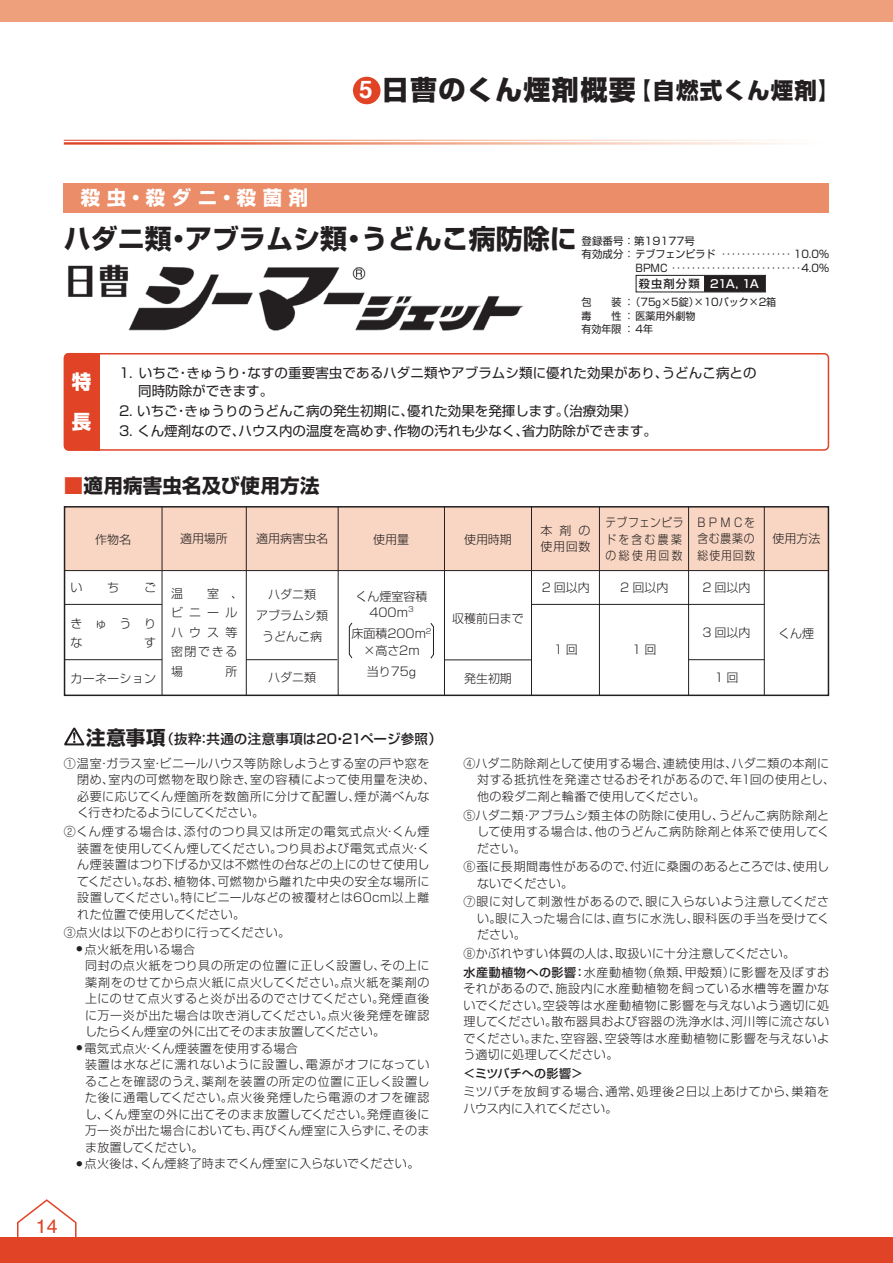
<style>
.page{position:relative;width:893px;height:1263px;background:#fff}
.page>*{position:absolute;margin:0;border:0;box-sizing:border-box;transform-origin:0 0}
.t1{font:700 27px "Shin Go Pro";color:#231f20}
.t2{font:800 27px "Shin Go Pro";letter-spacing:.05em;color:#231f20}
.t3{font:700 24.3px "Helvetica";color:#fff}
.t4{font:700 19.5px "Shin Go Pro";letter-spacing:.01em;color:#231f20}
.t5{font:700 19.5px "Shin Go Pro";color:#fff}
.t6{font:19.5px "Helvetica";color:#e04326}
.t7{font:800 19.5px/40px "Shin Go Pro";color:#fff}
.t8{font:13.5px/18px "Shin Go Pro";color:#231f20}
.t9{font:500 13.5px "Shin Go Pro";letter-spacing:.01em;color:#231f20}
.t10{font:300 12px/16.5px "Shin Go Pro";letter-spacing:.025em;color:#231f20;text-align:justify}
.t11{font:12px/16.5px "Shin Go Pro Light 90 pv RKSJ H";color:#231f20;text-align:center}
.t12{font:300 12px "Shin Go Pro";letter-spacing:.005em;color:#231f20}
.t13{font:12px/16.5px "Shin Go Pro Light 90 pv RKSJ H";letter-spacing:.21em;color:#231f20;scale:.9 1}
.t14{font:12px/19.5px "Shin Go Pro Light 90 pv RKSJ H";letter-spacing:.51em;color:#231f20}
.t15{font:12px/16.5px "Shin Go Pro Light 90 pv RKSJ H";color:#231f20;text-align:justify;scale:.9 1}
.t16{font:500 12px "Shin Go Pro";letter-spacing:.025em;color:#231f20}
.t17{font:12px "Shin Go Pro Light 90 pv RKSJ H";letter-spacing:.025em;color:#231f20}
.t18{font:500 11.25px "Shin Go Pro";color:#fff}
.t19{font:500 11.25px "Shin Go Pro";letter-spacing:.1em;color:#231f20}
.t20{font:10.5px "Shin Go Pro";color:#231f20;scale:.95 1}
.t21{font:10.5px "Shin Go Pro";color:#231f20}
.s1{font-size:22.5px}
.s2{font-family:"Helvetica"}
.s3{color:#e04326}
.s4{font-family:"Helvetica";font-weight:300}
.s5{font-weight:700;font-size:19.5px}
.s6{font-weight:500}
</style>
<div class="page">
<div style="left:0;top:0;width:893px;height:21px;background:#ee9f7c"></div>
<div style="left:0;top:1237px;width:893px;height:26px;background:#e04326"></div>
<svg style="left:17px;top:1199px;width:60px;height:38px"></svg>
<div style="left:353px;top:77px;width:27px;height:27px;background:#e04326;border-radius:50%"></div>
<div style="left:64px;top:353px;width:765px;height:98px;border:2px solid #e04326;border-radius:4px"></div>
<div style="left:65px;top:354px;width:33px;height:96px;background:#e04326;border-radius:4px"></div>
<div style="left:64px;top:353px;width:35px;height:98px;border:2px solid #e04326;border-radius:4px"></div>
<div style="left:94px;top:353px;width:5px;height:97px;background:#e04326"></div>
<div style="left:64px;top:183px;width:765px;height:29px;background:#ec8d69"></div>
<div style="left:65px;top:507px;width:764px;height:64px;background:#f9d6c3"></div>
<hr style="left:162px;top:507px;width:1px;height:188px;background:#231f20">
<hr style="left:246px;top:507px;width:1px;height:188px;background:#231f20">
<hr style="left:338px;top:507px;width:1px;height:188px;background:#231f20">
<hr style="left:444px;top:507px;width:1px;height:188px;background:#231f20">
<hr style="left:531px;top:507px;width:1px;height:188px;background:#231f20">
<hr style="left:599px;top:507px;width:1px;height:188px;background:#231f20">
<hr style="left:688px;top:507px;width:1px;height:188px;background:#231f20">
<hr style="left:764px;top:507px;width:1px;height:188px;background:#231f20">
<hr style="left:65px;top:570px;width:764px;height:1px;background:#231f20">
<hr style="left:65px;top:604px;width:97px;height:1px;background:#231f20">
<hr style="left:444px;top:660px;width:88px;height:1px;background:#231f20">
<hr style="left:531px;top:604px;width:233px;height:1px;background:#231f20">
<div style="left:64px;top:506px;width:765px;height:190px;border:1px solid #231f20"></div>
<svg style="left:349px;top:622px;width:85px;height:37px"></svg>
<hr style="left:65px;top:659px;width:97px;height:1px;background:#231f20">
<hr style="left:246px;top:659px;width:91px;height:1px;background:#231f20">
<hr style="left:689px;top:659px;width:75px;height:1px;background:#231f20">
<svg style="left:64px;top:727px;width:21px;height:18px"></svg>
<img style="left:68px;top:264px;width:456px;height:67px">
<div style="left:636px;top:275px;width:130px;height:17px;border:1px solid #231f20"></div>
<div style="left:704px;top:275px;width:61px;height:17px;background:#231f20;border:2px solid #231f20"></div>
<p class="t5" style="left:81px;top:182px;width:229px">殺 虫・殺 ダ ニ・殺 菌 剤</p>
<p class="t3" style="left:359px;top:70px;width:15px">5</p>
<p class="t2" style="left:382px;top:69px;width:460px">日曹のくん煙剤概要<span class="s1">【自燃式くん煙剤】</span></p>
<p class="t1" style="left:64px;top:217px;width:515px">ハダニ類・アブラムシ類・うどんこ病防除に</p>
<p class="t21" style="left:581px;top:232px;width:115px">登録番号 ： 第19177号</p>
<p class="t21" style="left:581px;top:246px;width:249px">有効成分 ： テブフェンピラド ‥‥‥‥‥‥‥ 10.0％</p>
<p class="t20" style="left:635px;top:259px;width:205px">BPMC ‥‥‥‥‥‥‥‥‥‥‥‥‥4.0％</p>
<p class="t20" style="left:581px;top:294px;width:206px">包　　装 ： （75<span class="s2">g</span>×5錠）×10パック×2箱</p>
<p class="t20" style="left:581px;top:307px;width:121px">毒　　性 ： 医薬用外劇物</p>
<p class="t20" style="left:581px;top:321px;width:77px">有効年限 ： 4年</p>
<p class="t19" style="left:639px;top:274px;width:62px">殺虫剤分類</p>
<p class="t18" style="left:710px;top:274px;width:50px">21A, 1A</p>
<p class="t7" style="left:72px;top:360px;width:21px">特長</p>
<p class="t8" style="left:138px;top:362px;width:620px;text-indent:-19px">1. いちご・きゅうり・なすの重要害虫であるハダニ類やアブラムシ類に優れた効果があり、うどんこ病との同時防除ができます。</p>
<p class="t8" style="left:119px;top:400px;width:519px">2. いちご・きゅうりのうどんこ病の発生初期に、優れた効果を発揮します。（治療効果）</p>
<p class="t8" style="left:119px;top:420px;width:539px">3. くん煙剤なので、ハウス内の温度を高めず、作物の汚れも少なく、省力防除ができます。</p>
<p class="t4" style="left:64px;top:471px;width:257px"><span class="s3">■</span>適用病害虫名及び使用方法</p>
<p class="t11" style="left:95px;top:529px;width:37px">作物名</p>
<p class="t11" style="left:180px;top:529px;width:49px">適用場所</p>
<p class="t11" style="left:256px;top:529px;width:73px">適用病害虫名</p>
<p class="t11" style="left:373px;top:529px;width:37px">使用量</p>
<p class="t11" style="left:464px;top:529px;width:49px">使用時期</p>
<p class="t11" style="left:71px;top:578px;width:13px">い</p>
<p class="t11" style="left:107px;top:578px;width:13px">ち</p>
<p class="t11" style="left:144px;top:578px;width:13px">ご</p>
<p class="t11" style="left:71px;top:612px;width:87px;line-height:19.5px;text-align:left">きゅうりな</p>
<p class="t11" style="left:144px;top:633px;width:13px">す</p>
<p class="t17" style="left:71px;top:668px;width:87px">カーネーション</p>
<p class="t14" style="left:171px;top:582px;width:74px;text-indent:36px">室 、ビニールハウス等密閉できる場</p>
<p class="t11" style="left:171px;top:584px;width:13px">温</p>
<p class="t11" style="left:225px;top:662px;width:13px">所</p>
<p class="t11" style="left:256px;top:582px;width:73px;line-height:21px">ハダニ類<br>アブラムシ類うどんこ病</p>
<p class="t11" style="left:268px;top:668px;width:49px">ハダニ類</p>
<p class="t11" style="left:356px;top:586px;width:73px">くん煙室容積<br>400m<sup>3</sup></p>
<p class="t11" style="left:351px;top:624px;width:82px">床面積200m<sup>2 </sup>×高さ2m</p>
<p class="t11" style="left:367px;top:661px;width:51px">当り75<span class="s4">g</span></p>
<p class="t11" style="left:452px;top:608px;width:73px">収穫前日まで</p>
<p class="t11" style="left:464px;top:668px;width:49px">発生初期</p>
<p class="t11" style="left:540px;top:521px;width:51px;text-align:left">本剤の使用回数</p>
<p class="t11" style="left:542px;top:577px;width:50px">2 回以内</p>
<p class="t11" style="left:554px;top:640px;width:26px">1回</p>
<p class="t13" style="left:605px;top:513px;width:89px">テブフェンピラドを含む農薬の総使用回数</p>
<p class="t11" style="left:620px;top:577px;width:50px">2 回以内</p>
<p class="t11" style="left:632px;top:640px;width:26px">1回</p>
<p class="t15" style="left:697px;top:513px;width:66px">BPMCを含む農薬の総使用回数</p>
<p class="t11" style="left:702px;top:577px;width:50px">2 回以内</p>
<p class="t11" style="left:702px;top:623px;width:50px">3 回以内</p>
<p class="t11" style="left:714px;top:668px;width:26px">1回</p>
<p class="t9" style="left:86px;top:728px;width:357px"><span class="s5">注意事項</span>（抜粋：共通の注意事項は20・21ページ参照）</p>
<p class="t11" style="left:772px;top:529px;width:49px">使用方法</p>
<p class="t11" style="left:778px;top:623px;width:37px">くん煙</p>
<p class="t10" style="left:77px;top:754px;width:360px;text-align:left;text-indent:-14px">①温室・ガラス室・ビニールハウス等防除しようとする室の戸や窓を閉め、室内の可燃物を取り除き、室の容積によって使用量を決め、必要に応じてくん煙箇所を数箇所に分けて配置し、煙が満べんなく行きわたるようにしてください。</p>
<p class="t10" style="left:77px;top:822px;width:354px;text-indent:-14px">②くん煙する場合は、添付のつり具又は所定の電気式点火・くん煙装置を使用してくん煙してください。つり具および電気式点火・くん煙装置はつり下げるか又は不燃性の台などの上にのせて使用してください。なお、植物体、可燃物から離れた中央の安全な場所に設置してください。特にビニールなどの被覆材とは60cm以上離れた位置で使用してください。</p>
<p class="t12" style="left:64px;top:923px;width:228px">③点火は以下のとおりに行ってください。</p>
<p class="t10" style="left:77px;top:939px;width:120px"><sup>●</sup> 点火紙を用いる場合</p>
<p class="t10" style="left:85px;top:956px;width:346px">同封の点火紙をつり具の所定の位置に正しく設置し、その上に薬剤をのせてから点火紙に点火してください。点火紙を薬剤の上にのせて点火すると炎が出るのでさけてください。発煙直後に万一炎が出た場合は吹き消してください。点火後発煙を確認したらくん煙室の外に出てそのまま放置してください。</p>
<p class="t10" style="left:77px;top:1038px;width:223px"><sup>●</sup> 電気式点火・くん煙装置を使用する場合</p>
<p class="t10" style="left:85px;top:1055px;width:346px">装置は水などに濡れないように設置し、電源がオフになっていることを確認のうえ、薬剤を装置の所定の位置に正しく設置した後に通電してください。点火後発煙したら電源のオフを確認し、くん煙室の外に出てそのまま放置してください。発煙直後に万一炎が出た場合においても、再びくん煙室に入らずに、そのまま放置してください。</p>
<p class="t10" style="left:77px;top:1154px;width:344px"><sup>●</sup> 点火後は、くん煙終了時までくん煙室に入らないでください。</p>
<h3 class="t6" style="left:36px;top:1211px;width:23px">14</h3>
<p class="t10" style="left:477px;top:754px;width:360px;text-align:left;text-indent:-14px">④ハダニ防除剤として使用する場合、連続使用は、ハダニ類の本剤に対する抵抗性を発達させるおそれがあるので、年1回の使用とし、他の殺ダニ剤と輪番で使用してください。</p>
<p class="t10" style="left:477px;top:805px;width:354px;text-indent:-14px">⑤ハダニ類・アブラムシ類主体の防除に使用し、うどんこ病防除剤として使用する場合は、他のうどんこ病防除剤と体系で使用してください。</p>
<p class="t10" style="left:477px;top:857px;width:354px;text-indent:-14px">⑥蚕に長期間毒性があるので、付近に桑園のあるところでは、使用しないでください。</p>
<p class="t10" style="left:477px;top:892px;width:354px;text-indent:-14px">⑦眼に対して刺激性があるので、眼に入らないよう注意してください。眼に入った場合には、直ちに水洗し、眼科医の手当を受けてください。</p>
<p class="t10" style="left:463px;top:944px;width:333px">⑧かぶれやすい体質の人は、取扱いに十分注意してください。</p>
<p class="t10" style="left:463px;top:962px;width:367px"><span class="s6">水産動植物への影響：</span>水産動植物（魚類、甲殻類）に影響を及ぼすおそれがあるので、施設内に水産動植物を飼っている水槽等を置かないでください。空袋等は水産動植物に影響を与えないよう適切に処理してください。散布器具および容器の洗浄水は、河川等に流さないでください。また、空容器、空袋等は水産動植物に影響を与えないよう適切に処理してください。</p>
<p class="t16" style="left:463px;top:1063px;width:121px">＜ミツバチへの影響＞</p>
<p class="t10" style="left:463px;top:1082px;width:367px">ミツバチを放飼する場合、通常、処理後２日以上あけてから、巣箱をハウス内に入れてください。</p>
</div>
